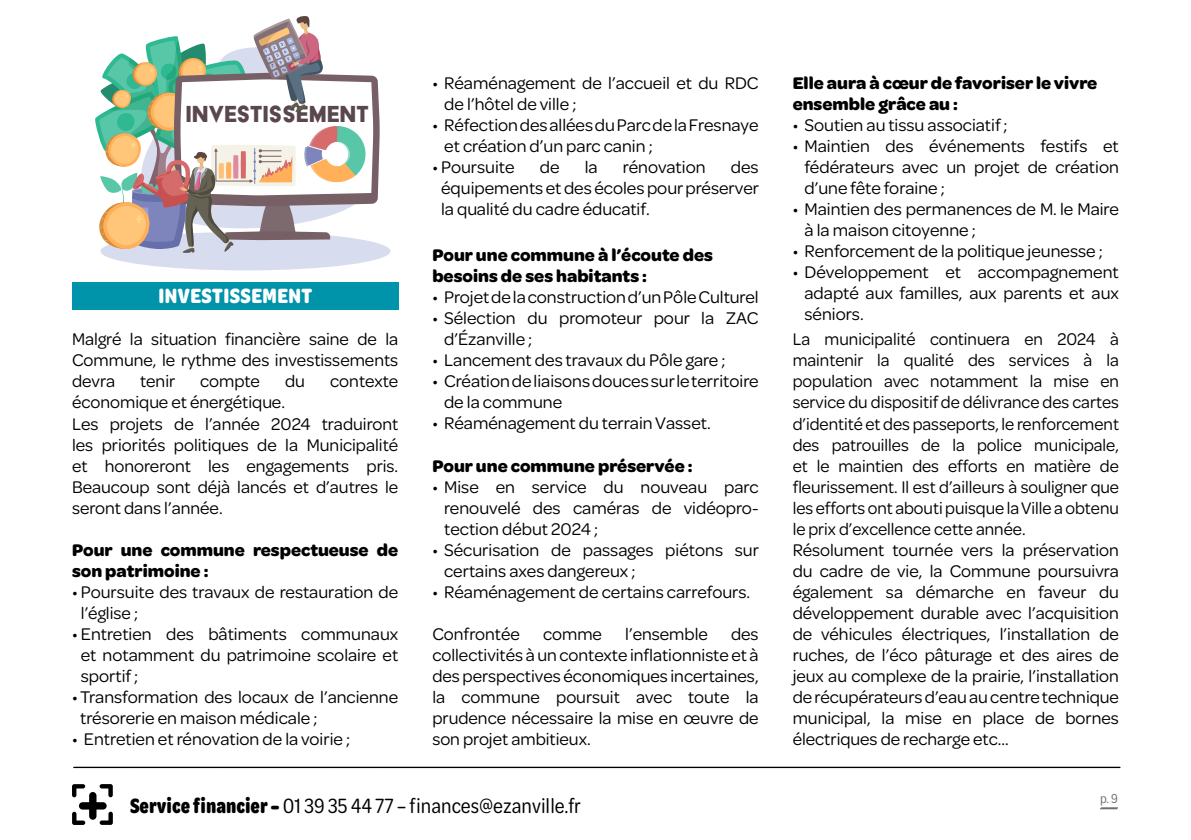
<style>
.page{position:relative;width:1191px;height:840px;background:#fff}
.page>*{position:absolute;margin:0;border:0;box-sizing:border-box;transform-origin:0 0}
.t1{font:26.8px "Acier BAT Text Solid";color:#59474d}
.t2{font:22px "Omnes Narrow";color:#000}
.t3{font:700 22px "Omnes Cond";letter-spacing:.02em;color:#fff}
.t4{font:18px/21px "Omnes";color:#000}
.t5{font:700 18px/21px "Omnes";color:#000}
.t6{font:14px "Omnes Narrow";color:#706f6f}
.s1{font-weight:700}
</style>
<div class="page">
<svg style="left:1100px;top:807px;width:18px;height:2px"></svg>
<svg style="left:73px;top:766px;width:1047px;height:1px"></svg>
<div style="left:72px;top:281px;width:326px;height:28px;background:#0094aa"></div>
<svg style="left:72px;top:784px;width:41px;height:40px"></svg>
<svg style="left:95px;top:16px;width:295px;height:254px"></svg>
<h1 class="t1" style="left:185px;top:99px;width:185px">INVESTISSEMENT</h1>
<p class="t3" style="left:158px;top:280px;width:155px">INVESTISSEMENT</p>
<p class="t4" style="left:72px;top:327px;width:328px;text-align:justify">Malgré la situation financière saine de la Commune, le rythme des investissements devra</p>
<p class="t4" style="left:140px;top:370px;width:37px">tenir</p>
<p class="t4" style="left:200px;top:370px;width:61px">compte</p>
<p class="t4" style="left:285px;top:370px;width:21px">du</p>
<p class="t4" style="left:330px;top:370px;width:70px">contexte</p>
<p class="t4" style="left:72px;top:391px;width:328px">économique et énergétique.<br>Les projets de l’année 2024 traduiront les priorités politiques de la Municipalité et honoreront les engagements pris.<br>Beaucoup sont déjà lancés et d’autres le seront dans l’année.</p>
<p class="t5" style="left:72px;top:537px;width:328px">Pour une commune respectueuse de son patrimoine :</p>
<p class="t4" style="left:81px;top:579px;width:319px;text-indent:-9px">• Poursuite des travaux de restauration de l’église ;</p>
<p class="t4" style="left:81px;top:621px;width:319px;text-align:justify;text-indent:-9px">• Entretien des bâtiments communaux et notamment du patrimoine scolaire et sportif ;</p>
<p class="t4" style="left:80px;top:685px;width:320px;text-indent:-8px">• Transformation des locaux de l’ancienne trésorerie en maison médicale ;</p>
<p class="t4" style="left:72px;top:727px;width:280px">• Entretien et rénovation de la voirie ;</p>
<p class="t4" style="left:444px;top:72px;width:316px;text-indent:-12px">• Réaménagement de l’accueil et du RDC de l’hôtel de ville ;</p>
<p class="t4" style="left:444px;top:114px;width:316px;text-indent:-12px">• Réfection des allées du Parc de la Fresnaye et création d’un parc canin ;</p>
<p class="t4" style="left:432px;top:156px;width:84px">• Poursuite</p>
<p class="t4" style="left:540px;top:156px;width:21px">de</p>
<p class="t4" style="left:585px;top:156px;width:14px">la</p>
<p class="t4" style="left:623px;top:156px;width:84px">rénovation</p>
<p class="t4" style="left:441px;top:156px;width:319px;text-align:justify;text-indent:290px">des équipements et des écoles pour préserver la qualité du cadre éducatif.</p>
<p class="t5" style="left:432px;top:243px;width:282px">Pour une commune à l’écoute des besoins de ses habitants :</p>
<p class="t4" style="left:432px;top:285px;width:328px">• Projet de la construction d’un Pôle Culturel</p>
<p class="t4" style="left:444px;top:306px;width:316px;text-indent:-12px">• Sélection du promoteur pour la ZAC d’Ézanville ;</p>
<p class="t4" style="left:432px;top:348px;width:295px">• Lancement des travaux du Pôle gare ;</p>
<p class="t4" style="left:444px;top:369px;width:316px;text-indent:-12px">• Création de liaisons douces sur le territoire de la commune</p>
<p class="t4" style="left:432px;top:411px;width:280px">• Réaménagement du terrain Vasset.</p>
<p class="t5" style="left:432px;top:453px;width:262px">Pour une commune préservée :</p>
<p class="t4" style="left:444px;top:474px;width:316px;text-align:justify;text-indent:-12px">• Mise en service du nouveau parc renouvelé des caméras de vidéopro&shy;tection début 2024 ;</p>
<p class="t4" style="left:444px;top:537px;width:316px;text-indent:-12px">• Sécurisation de passages piétons sur certains axes dangereux ;</p>
<p class="t4" style="left:432px;top:579px;width:319px">• Réaménagement de certains carrefours.</p>
<p class="t4" style="left:432px;top:621px;width:89px">Confrontée</p>
<p class="t4" style="left:543px;top:621px;width:60px">comme</p>
<p class="t4" style="left:625px;top:621px;width:84px">l’ensemble</p>
<p class="t4" style="left:432px;top:621px;width:328px;text-align:justify;text-indent:299px">des collectivités à un contexte inflationniste et à des perspectives économiques incertaines, la commune poursuit avec toute la prudence nécessaire la mise en œuvre de son projet ambitieux.</p>
<p class="t2" style="left:130px;top:790px;width:452px"><span class="s1">Service financier –</span> 01 39 35 44 77 – finances@ezanville.fr</p>
<p class="t5" style="left:792px;top:72px;width:306px">Elle aura à cœur de favoriser le vivre ensemble grâce au :</p>
<p class="t4" style="left:792px;top:114px;width:216px">• Soutien au tissu associatif ;</p>
<p class="t4" style="left:804px;top:135px;width:316px;text-align:justify;text-indent:-12px">• Maintien des événements festifs et fédérateurs avec un projet de création d’une fête foraine ;</p>
<p class="t4" style="left:804px;top:198px;width:316px;text-indent:-12px">• Maintien des permanences de M. le Maire à la maison citoyenne ;</p>
<p class="t4" style="left:792px;top:240px;width:312px">• Renforcement de la politique jeunesse ;</p>
<p class="t4" style="left:804px;top:261px;width:316px;text-align:justify;text-indent:-12px">• Développement et accompagnement adapté aux familles, aux parents et aux séniors.</p>
<p class="t4" style="left:792px;top:327px;width:328px">La municipalité continuera en 2024 à maintenir la qualité des services à la population avec notamment la mise en service du dispositif de délivrance des cartes d’identité et des passeports, le renforcement des patrouilles de la police municipale, et le maintien des efforts en matière de fleurissement. Il est d’ailleurs à souligner que les efforts ont abouti puisque la Ville a obtenu le prix d’excellence cette année.<br>Résolument tournée vers la préservation du cadre de vie, la Commune poursuivra également sa démarche en faveur du développement durable avec l’acquisition de véhicules électriques, l’installation de ruches, de l’éco pâturage et des aires de jeux au complexe de la prairie, l’installation de récupérateurs d’eau au centre technique municipal, la mise en place de bornes électriques de recharge etc…</p>
<p class="t6" style="left:1100px;top:789px;width:19px">p. 9</p>
</div>
